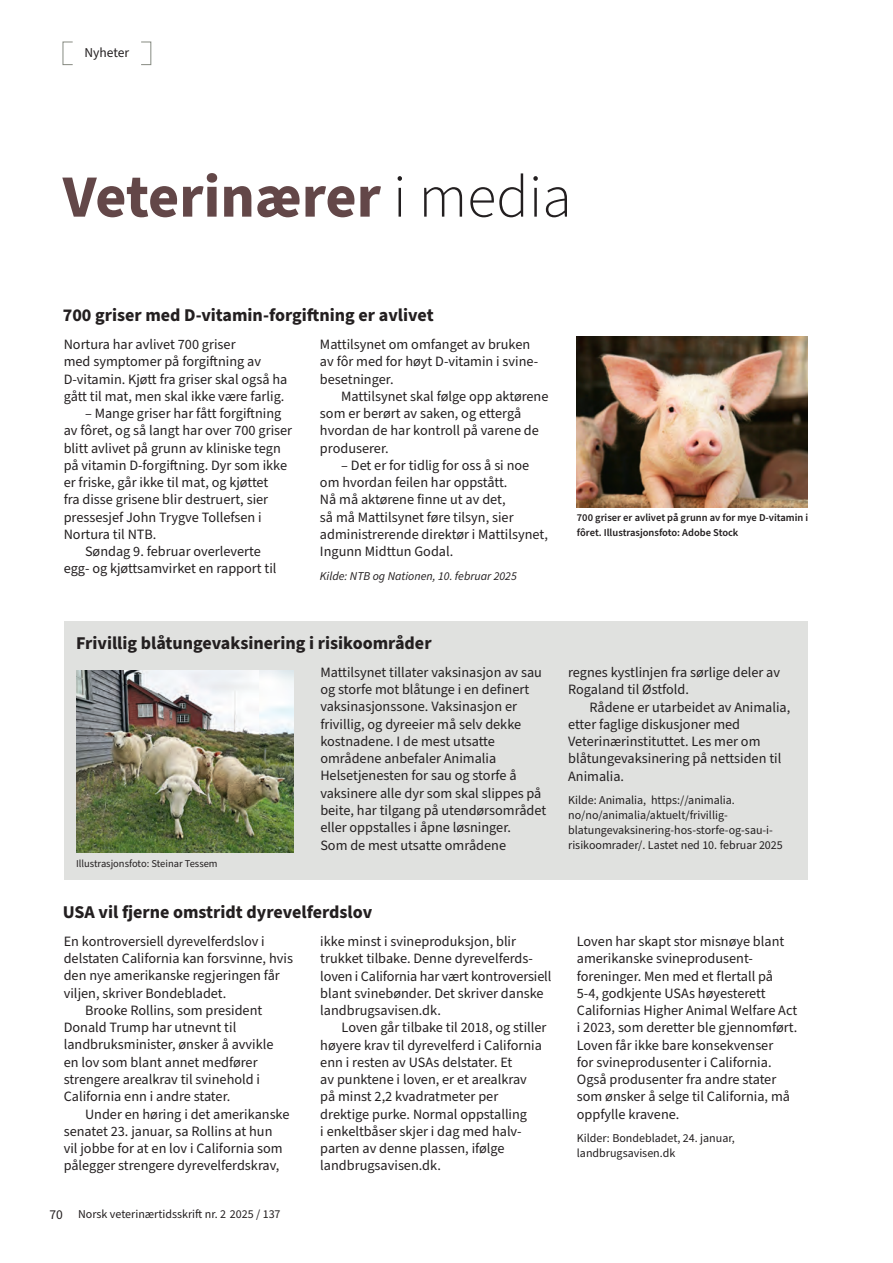
<style>
.page{position:relative;width:893px;height:1263px;background:#fff}
.page>*{position:absolute;margin:0;border:0;box-sizing:border-box;transform-origin:0 0}
.t1{font:700 60px "Source Sans Pro";color:#634748}
.t2{font:700 18px "Source Sans Pro";color:#231f20}
.t3{font:14.25px/17.2px "Source Sans Pro";color:#231f20}
.t4{font:13.5px "Source Sans Pro";color:#231f20}
.t5{font:12px/15px "Source Sans Pro";color:#231f20}
.t6{font:italic 12px "Source Sans Pro";color:#231f20}
.t7{font:600 10.5px/15px "Source Sans Pro";color:#231f20}
.t8{font:10.5px "Source Sans Pro";color:#231f20}
.s1{font-weight:300;color:#231f20}
.s2{font-size:13.5px}
</style>
<div class="page">
<div style="left:141px;top:42px;width:10px;height:23px;border:1px solid #868a81"></div>
<img style="left:577px;top:337px;width:231px;height:171px">
<div style="left:64px;top:621px;width:744px;height:258px;background:#e0e1df"></div>
<img style="left:76px;top:671px;width:218px;height:181px">
<p class="t4" style="left:85px;top:44px;width:46px">Nyheter</p>
<h1 class="t1" style="left:63px;top:156px;width:510px">Veterinærer <span class="s1">i media</span></h1>
<p class="t2" style="left:63px;top:303px;width:372px">700 griser med D-vitamin-forgiftning er avlivet</p>
<p class="t3" style="left:64px;top:336px;width:225px">Nortura har avlivet 700 griser<br>med symptomer på forgiftning av D-vitamin. Kjøtt fra griser skal også ha gått til mat, men skal ikke være farlig.</p>
<p class="t3" style="left:85px;top:405px;width:198px">– Mange griser har fått forgiftning</p>
<p class="t3" style="left:64px;top:422px;width:230px">av fôret, og så langt har over 700 griser</p>
<p class="t3" style="left:64px;top:440px;width:219px">blitt avlivet på grunn av kliniske tegn</p>
<p class="t3" style="left:64px;top:457px;width:225px">på vitamin D-forgiftning. Dyr som ikke</p>
<p class="t3" style="left:64px;top:474px;width:206px">er friske, går ikke til mat, og kjøttet</p>
<p class="t3" style="left:64px;top:491px;width:206px">fra disse grisene blir destruert, sier</p>
<p class="t3" style="left:64px;top:509px;width:200px">pressesjef John Trygve Tollefsen i</p>
<p class="t3" style="left:64px;top:526px;width:94px">Nortura til NTB.</p>
<p class="t3" style="left:85px;top:543px;width:177px">Søndag 9. februar overleverte</p>
<p class="t3" style="left:64px;top:560px;width:214px">egg- og kjøttsamvirket en rapport til</p>
<p class="t3" style="left:320px;top:336px;width:220px">Mattilsynet om omfanget av bruken av fôr med for høyt D-vitamin i svine&shy;besetninger.</p>
<p class="t3" style="left:320px;top:388px;width:230px;text-indent:21px">Mattilsynet skal følge opp aktørene som er berørt av saken, og ettergå hvordan de har kontroll på varene de produserer.</p>
<p class="t3" style="left:320px;top:457px;width:229px;text-indent:21px">– Det er for tidlig for oss å si noe om hvordan feilen har oppstått.<br>Nå må aktørene finne ut av det,<br>så må Mattilsynet føre tilsyn, sier administrerende direktør i Mattilsynet,<br>Ingunn Midttun Godal.</p>
<p class="t6" style="left:320px;top:568px;width:198px">Kilde: NTB og Nationen, 10. februar 2025</p>
<p class="t2" style="left:76px;top:631px;width:357px">Frivillig blåtungevaksinering i risikoområder</p>
<p class="t7" style="left:577px;top:511px;width:233px">700 griser er avlivet på grunn av for mye D-vitamin i fôret. Illustrasjonsfoto: Adobe Stock</p>
<p class="t8" style="left:76px;top:856px;width:143px">Illustrasjonsfoto: Steinar Tessem</p>
<p class="t3" style="left:320px;top:664px;width:227px">Mattilsynet tillater vaksinasjon av sau og storfe mot blåtunge i en definert vaksinasjonssone. Vaksinasjon er frivillig, og dyreeier må selv dekke kostnadene. I de mest utsatte områdene anbefaler Animalia Helsetjenesten for sau og storfe å vaksinere alle dyr som skal slippes på beite, har tilgang på utendørsområdet eller oppstalles i åpne løsninger.<br>Som de mest utsatte områdene</p>
<p class="t3" style="left:568px;top:664px;width:213px">regnes kystlinjen fra sørlige deler av<br>Rogaland til Østfold.</p>
<p class="t3" style="left:568px;top:698px;width:224px;text-indent:21px">Rådene er utarbeidet av Animalia, etter faglige diskusjoner med<br>Veterinærinstituttet. Les mer om blåtungevaksinering på nettsiden til<br>Animalia.</p>
<p class="t5" style="left:568px;top:793px;width:216px">Kilde: Animalia, https://animalia. no/no/animalia/aktuelt/frivillig&shy;blatungevaksinering-hos-storfe-og-sau-i&shy;risikoomrader/. Lastet ned 10. februar 2025</p>
<p class="t2" style="left:63px;top:900px;width:311px">USA vil fjerne omstridt dyrevelferdslov</p>
<p class="t3" style="left:64px;top:933px;width:203px">En kontroversiell dyrevelferdslov i</p>
<p class="t3" style="left:64px;top:950px;width:231px">delstaten California kan forsvinne, hvis</p>
<p class="t3" style="left:64px;top:967px;width:218px">den nye amerikanske regjeringen får</p>
<p class="t3" style="left:64px;top:985px;width:164px">viljen, skriver Bondebladet.</p>
<p class="t3" style="left:85px;top:1002px;width:179px">Brooke Rollins, som president</p>
<p class="t3" style="left:64px;top:1019px;width:174px">Donald Trump har utnevnt til</p>
<p class="t3" style="left:64px;top:1036px;width:211px">landbruksminister, ønsker å avvikle</p>
<p class="t3" style="left:64px;top:1054px;width:195px">en lov som blant annet medfører</p>
<p class="t3" style="left:64px;top:1071px;width:198px">strengere arealkrav til svinehold i</p>
<p class="t3" style="left:64px;top:1088px;width:168px">California enn i andre stater.</p>
<p class="t3" style="left:85px;top:1105px;width:206px">Under en høring i det amerikanske</p>
<p class="t3" style="left:64px;top:1123px;width:210px">senatet 23. januar, sa Rollins at hun</p>
<p class="t3" style="left:64px;top:1140px;width:220px">vil jobbe for at en lov i California som</p>
<p class="t3" style="left:64px;top:1157px;width:217px">pålegger strengere dyrevelferdskrav,</p>
<p class="t5" style="left:49px;top:1207px;width:233px"><span class="s2">70</span> Norsk veterinærtidsskrift nr. 2 2025 / 137</p>
<p class="t3" style="left:320px;top:933px;width:233px">ikke minst i svineproduksjon, blir trukket tilbake. Denne dyrevelferds&shy;loven i California har vært kontroversiell blant svinebønder. Det skriver danske landbrugsavisen.dk.</p>
<p class="t3" style="left:320px;top:1019px;width:228px;text-indent:21px">Loven går tilbake til 2018, og stiller høyere krav til dyrevelferd i California enn i resten av USAs delstater. Et<br>av punktene i loven, er et arealkrav<br>på minst 2,2 kvadratmeter per drektige purke. Normal oppstalling<br>i enkeltbåser skjer i dag med halv&shy;parten av denne plassen, ifølge landbrugsavisen.dk.</p>
<p class="t3" style="left:577px;top:933px;width:222px">Loven har skapt stor misnøye blant amerikanske svineprodusent&shy;foreninger. Men med et flertall på 5-4, godkjente USAs høyesterett Californias Higher Animal Welfare Act i 2023, som deretter ble gjennomført.<br>Loven får ikke bare konsekvenser<br>for svineprodusenter i California.<br>Også produsenter fra andre stater som ønsker å selge til California, må oppfylle kravene.</p>
<p class="t5" style="left:577px;top:1131px;width:159px">Kilder: Bondebladet, 24. januar, landbrugsavisen.dk</p>
</div>
